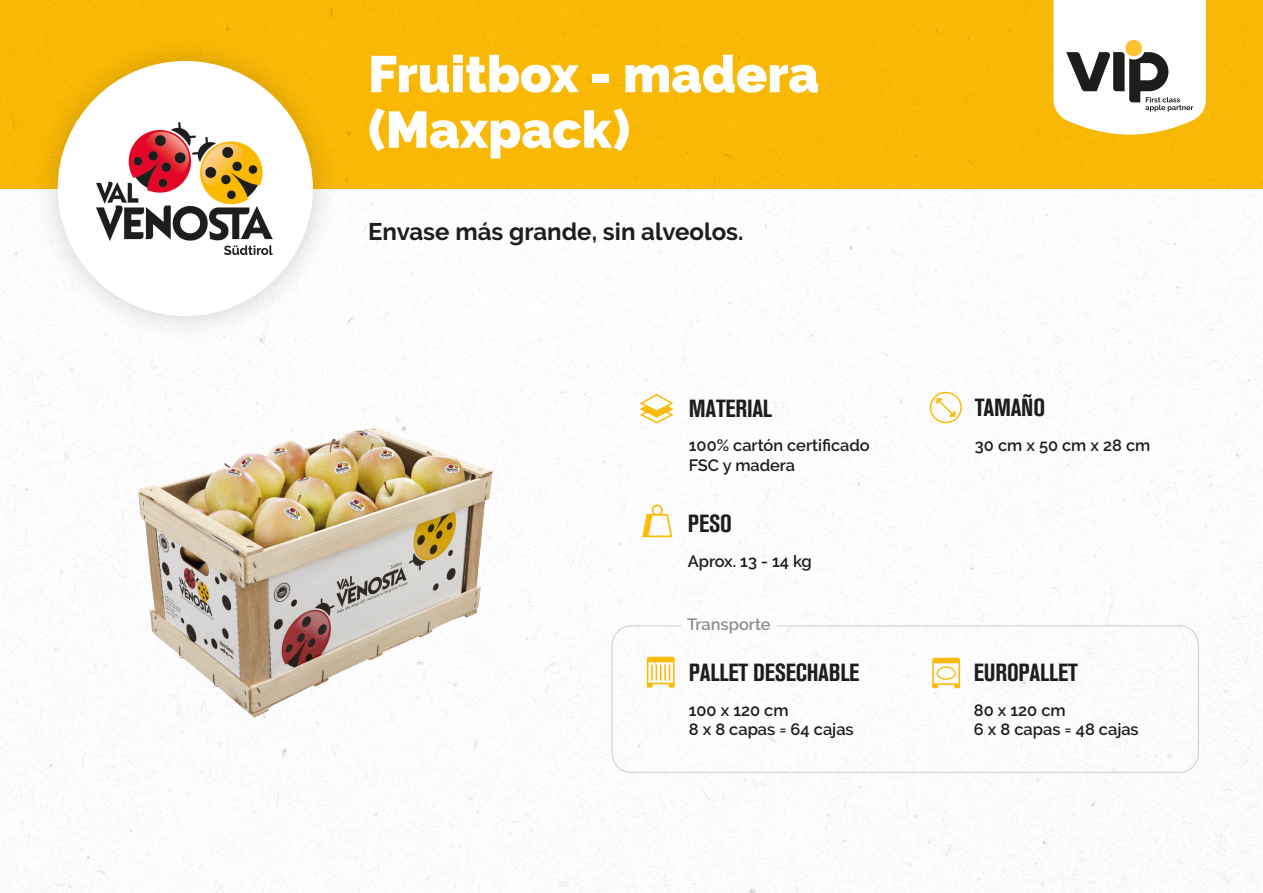
<style>
.page{position:relative;width:1263px;height:893px;background:#fff}
.page>*{position:absolute;margin:0;border:0;box-sizing:border-box;transform-origin:0 0}
.t1{font:900 51.3px "Raleway";color:#fff}
.t2{font:24.6px "Akzidenz Grotesk BQ Bd Cnd Alt";letter-spacing:-.01em;color:#1d1d1b}
.t3{font:700 24px "Raleway";color:#1d1d1b}
.t4{font:600 16.35px "Raleway";color:#1d1d1b}
</style>
<div class="page">
<img style="left:0;top:0;width:1263px;height:893px">
<div style="left:611px;top:625px;width:588px;height:148px;border:1px solid #1d1d1b;border-radius:19px"></div>
<svg style="left:1053px;top:0;width:153px;height:135px"></svg>
<div style="left:30px;top:33px;width:311px;height:311px;background:#1d1d1b;opacity:.2"></div>
<div style="left:58px;top:61px;width:255px;height:255px;background:#fff;border-radius:50%"></div>
<img style="left:96px;top:123px;width:176px;height:131px">
<img style="left:77px;top:412px;width:461px;height:307px">
<svg style="left:932px;top:658px;width:28px;height:30px"></svg>
<svg style="left:640px;top:394px;width:33px;height:29px"></svg>
<svg style="left:642px;top:504px;width:30px;height:33px"></svg>
<svg style="left:647px;top:657px;width:28px;height:31px"></svg>
<svg style="left:930px;top:392px;width:32px;height:31px"></svg>
<p class="t1" style="left:368px;top:44px;width:452px">Fruitbox - madera</p>
<p class="t1" style="left:368px;top:100px;width:264px">(Maxpack)</p>
<p class="t3" style="left:368px;top:218px;width:377px">Envase más grande, sin alveolos.</p>
<p class="t2" style="left:689px;top:394px;width:85px">MATERIAL</p>
<p class="t4" style="left:689px;top:436px;width:182px">100% cartón certificado</p>
<p class="t4" style="left:689px;top:456px;width:108px">FSC y madera</p>
<p class="t2" style="left:688px;top:510px;width:45px">PESO</p>
<p class="t4" style="left:688px;top:552px;width:126px">Aprox. 13 - 14 kg</p>
<p class="t4" style="left:687px;top:615px;width:85px">Transporte</p>
<p class="t2" style="left:975px;top:394px;width:72px">TAMAÑO</p>
<p class="t4" style="left:975px;top:435px;width:177px">30 cm x 50 cm x 28 cm</p>
<p class="t2" style="left:689px;top:659px;width:172px">PALLET DESECHABLE</p>
<p class="t2" style="left:974px;top:659px;width:105px">EUROPALLET</p>
<p class="t4" style="left:689px;top:700px;width:101px">100 x 120 cm</p>
<p class="t4" style="left:689px;top:720px;width:166px">8 x 8 capas = 64 cajas</p>
<p class="t4" style="left:974px;top:700px;width:93px">80 x 120 cm</p>
<p class="t4" style="left:974px;top:720px;width:166px">6 x 8 capas = 48 cajas</p>
</div>
